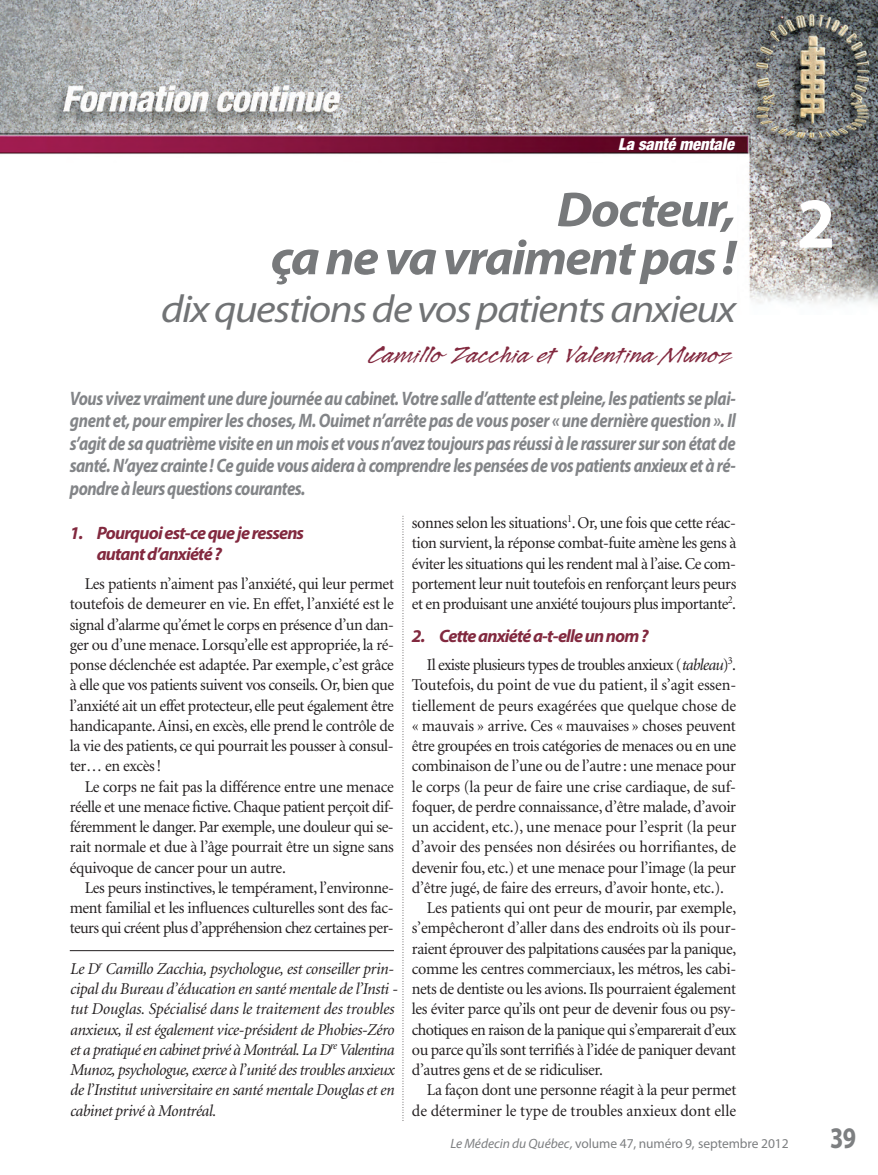
<style>
.page{position:relative;width:878px;height:1175px;background:#fff}
.page>*{position:absolute;margin:0;border:0;box-sizing:border-box;transform-origin:0 0}
.t1{font:700 72px "Myriad Pro";color:#fff}
.t2{font:italic 700 49.5px/48px "Myriad Pro";letter-spacing:-.035em;color:#77797b;text-align:right;scale:1.05 1}
.t3{font:italic 39px "Myriad Pro";letter-spacing:-.035em;color:#717375;scale:1.1 1}
.t4{font:700 30px "Myriad Pro";color:#7d7f81;scale:.8 1}
.t5{font:27px "Legault Std";color:#82293f;scale:1.2 1}
.t6{font:italic 700 19.5px/22.5px "Myriad Pro";letter-spacing:-.03em;color:#838588;text-align:justify;scale:.85 1}
.t7{font:italic 700 18px/20.2px "Myriad Pro";letter-spacing:-.045em;color:#82293f}
.t8{font:16.5px/20.2px "Minion";letter-spacing:-.02em;color:#231f20;text-align:justify}
.t9{font:italic 16.5px/20.2px "Minion";letter-spacing:-.025em;color:#231f20}
.t10{font:16.5px "Minion";letter-spacing:-.04em;color:#231f20}
.t11{font:16.5px "Minion";color:#231f20}
.t12{font:italic 900 condensed 16.5px "Helvetica Neue";letter-spacing:-.005em;color:#fff}
.t13{font:13.5px "Myriad Pro";letter-spacing:-.005em;color:#7d7f81}
.s1{font-style:italic}
</style>
<div class="page">
<img style="left:0;top:0;width:878px;height:304px">
<svg style="left:402px;top:516px;width:1px;height:603px"></svg>
<hr style="left:70px;top:950px;width:324px;height:1px;background:#231f20">
<p class="t12" style="left:618px;top:138px;width:117px">La santé mentale</p>
<h2 class="t2" style="left:271px;top:189px;width:445px">Docteur,<br>ça ne va vraiment pas !</h2>
<h3 class="t3" style="left:161px;top:294px;width:524px">dix questions de vos patients anxieux</h3>
<h3 class="t5" style="left:370px;top:337px;width:303px">Camillo Zacchia et Valentina Munoz</h3>
<p class="t6" style="left:70px;top:388px;width:785px">Vous vivez vraiment une dure journée au cabinet. Votre salle d’attente est pleine, les patients se plai&shy;gnent et, pour empirer les choses, M. Ouimet n’arrête pas de vous poser « une dernière question ». Il s’agit de sa quatrième visite en un mois et vous n’avez toujours pas réussi à le rassurer sur son état de santé. N’ayez crainte ! Ce guide vous aidera à comprendre les pensées de vos patients anxieux et à ré&shy;pondre à leurs questions courantes.</p>
<p class="t7" style="left:97px;top:525px;width:209px;text-indent:-27px">1. Pourquoi est-ce que je ressens autant d’anxiété ?</p>
<p class="t8" style="left:70px;top:575px;width:326px;text-indent:15px">Les patients n’aiment pas l’anxiété, qui leur permet toutefois de demeurer en vie. En effet, l’anxiété est le signal d’alarme qu’émet le corps en présence d’un dan&shy;ger ou d’une menace. Lorsqu’elle est appropriée, la ré&shy;ponse déclenchée est adaptée. Par exemple, c’est grâce à elle que vos patients suivent vos conseils. Or, bien que l’anxiété ait un effet protecteur, elle peut également être handicapante. Ainsi, en excès, elle prend le contrôle de la vie des patients, ce qui pourrait les pousser à consul&shy;ter… en excès !</p>
<p class="t8" style="left:70px;top:777px;width:326px;text-indent:15px">Le corps ne fait pas la différence entre une menace réelle et une menace fictive. Chaque patient perçoit dif&shy;féremment le danger. Par exemple, une douleur qui se&shy;rait normale et due à l’âge pourrait être un signe sans équivoque de cancer pour un autre.</p>
<p class="t8" style="left:70px;top:878px;width:326px;text-indent:15px">Les peurs instinctives, le tempérament, l’environne&shy;ment familial et les influences culturelles sont des fac&shy;teurs qui créent plus d’appréhension chez certaines per-</p>
<p class="t9" style="left:70px;top:959px;width:329px">Le D<sup>r</sup> Camillo Zacchia, psychologue, est conseiller prin&shy;cipal du Bureau d’éducation en santé mentale de l’Ins ti - tut Douglas. Spécialisé dans le traitement des troubles anxieux, il est également vice-président de Phobies-Zéro et a pratiqué en cabinet privé à Montréal. La D<sup>re</sup> Valentina Munoz, psychologue, exerce à l’unité des troubles anxieux de l’Institut universitaire en santé mentale Douglas et en cabinet privé à Montréal.</p>
<p class="t8" style="left:412px;top:514px;width:326px">sonnes selon les situations<sup>1</sup>. Or, une fois que cette réac&shy;tion survient, la réponse combat-fuite amène les gens à éviter les situations qui les rendent mal à l’aise. Ce com&shy;portement leur nuit toutefois en renforçant leurs peurs et en produisant une anxiété toujours plus importante<sup>2</sup>.</p>
<p class="t7" style="left:412px;top:627px;width:238px">2. Cette anxiété a-t-elle un nom ?</p>
<p class="t10" style="left:427px;top:658px;width:310px">Il existe plusieurs types de troubles anxieux (<span class="s1">tableau</span>)<sup>3</sup>.</p>
<p class="t8" style="left:412px;top:676px;width:326px">Toutefois, du point de vue du patient, il s’agit essen-</p>
<p class="t8" style="left:412px;top:696px;width:326px">tiellement de peurs exagérées que quelque chose de</p>
<p class="t8" style="left:412px;top:716px;width:325px">« mauvais » arrive. Ces « mauvaises » choses peuvent</p>
<p class="t8" style="left:412px;top:737px;width:326px">être groupées en trois catégories de menaces ou en une</p>
<p class="t8" style="left:412px;top:757px;width:325px">combinaison de l’une ou de l’autre : une menace pour</p>
<p class="t8" style="left:412px;top:777px;width:326px">le corps (la peur de faire une crise cardiaque, de suf-</p>
<p class="t8" style="left:412px;top:797px;width:326px">foquer, de perdre connaissance, d’être malade, d’avoir</p>
<p class="t8" style="left:412px;top:818px;width:326px">un accident, etc.), une menace pour l’esprit (la peur</p>
<p class="t11" style="left:412px;top:840px;width:325px">d’avoir des pensées non désirées ou horrifiantes, de</p>
<p class="t8" style="left:412px;top:858px;width:325px">devenir fou, etc.) et une menace pour l’image (la peur</p>
<p class="t8" style="left:412px;top:878px;width:313px">d’être jugé, de faire des erreurs, d’avoir honte, etc.).</p>
<p class="t8" style="left:427px;top:899px;width:311px">Les patients qui ont peur de mourir, par exemple,</p>
<p class="t8" style="left:412px;top:919px;width:326px">s’empêcheront d’aller dans des endroits où ils pour-</p>
<p class="t8" style="left:412px;top:939px;width:326px">raient éprouver des palpitations causées par la panique,</p>
<p class="t8" style="left:412px;top:959px;width:326px">comme les centres commerciaux, les métros, les cabi-</p>
<p class="t8" style="left:412px;top:980px;width:325px">nets de dentiste ou les avions. Ils pourraient également</p>
<p class="t8" style="left:412px;top:1000px;width:325px">les éviter parce qu’ils ont peur de devenir fous ou psy-</p>
<p class="t10" style="left:412px;top:1022px;width:326px">chotiques en raison de la panique qui s’emparerait d’eux</p>
<p class="t8" style="left:412px;top:1040px;width:326px">ou parce qu’ils sont terrifiés à l’idée de paniquer devant</p>
<p class="t8" style="left:412px;top:1061px;width:192px">d’autres gens et de se ridiculiser.</p>
<p class="t8" style="left:427px;top:1081px;width:311px">La façon dont une personne réagit à la peur permet</p>
<p class="t11" style="left:412px;top:1103px;width:326px">de déterminer le type de troubles anxieux dont elle</p>
<p class="t13" style="left:450px;top:1138px;width:340px"><span class="s1">Le Médecin du Québec,</span> volume 47, numéro 9, septembre 2012</p>
<h1 class="t1" style="left:796px;top:196px;width:40px">2</h1>
<h3 class="t4" style="left:830px;top:1126px;width:34px">39</h3>
</div>
